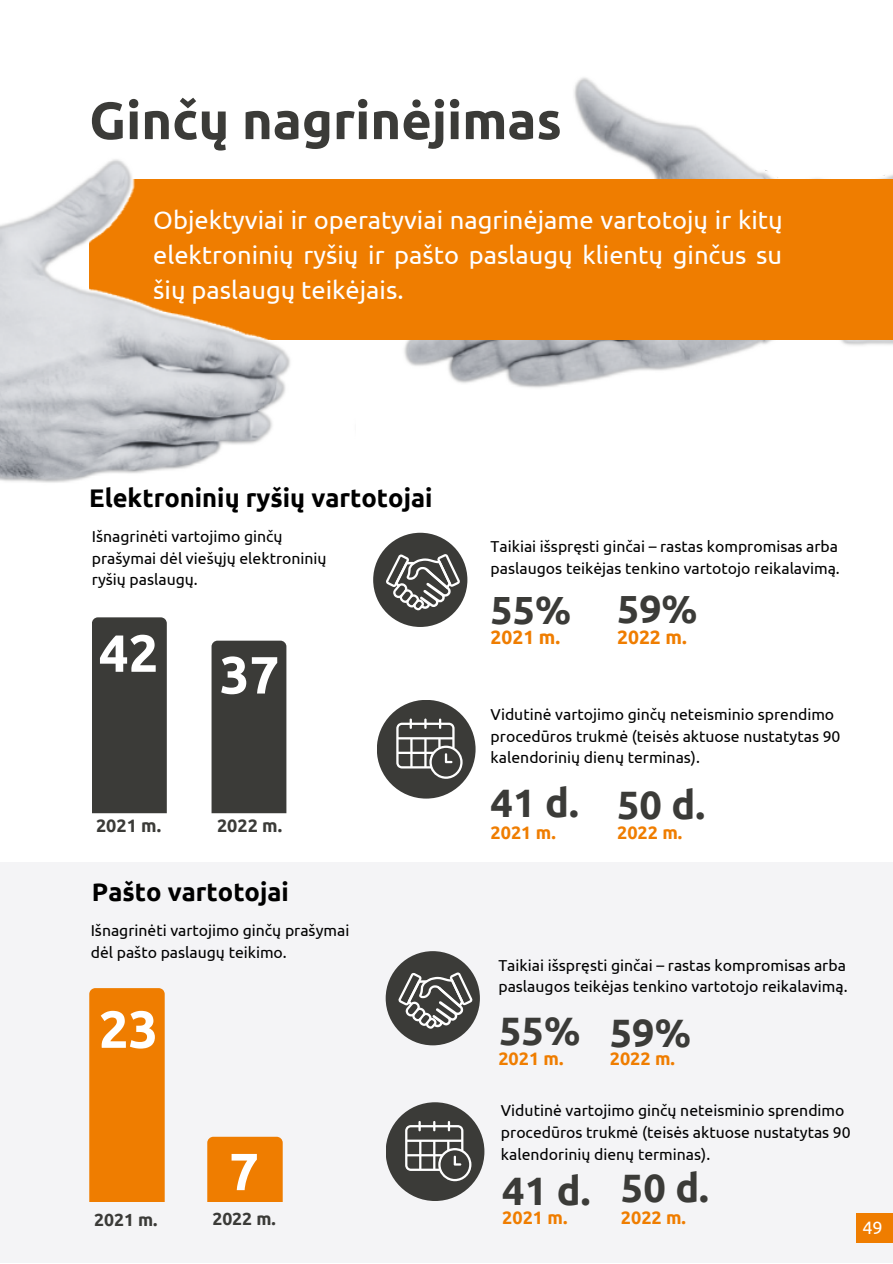
<style>
.page{position:relative;width:893px;height:1264px;background:#fff}
.page>*{position:absolute;margin:0;border:0;box-sizing:border-box;transform-origin:0 0}
.t1{font:700 52.5px "Ubuntu";color:#3b3b38}
.t2{font:700 52.35px "Ubuntu";color:#fff}
.t3{font:700 52.2px "Ubuntu";color:#fff}
.t4{font:700 39.6px "Ubuntu";color:#3b3b38}
.t5{font:700 39.3px "Ubuntu";color:#3b3b38}
.t6{font:700 39.15px "Ubuntu";color:#3b3b38}
.t7{font:25.5px/34.8px "Ubuntu";color:#fff;text-align:justify}
.t8{font:700 25.5px "Ubuntu";color:#000}
.t9{font:700 19.2px "Ubuntu";color:#ef7d00}
.t10{font:700 18px "Ubuntu";color:#ef7d00}
.t11{font:700 18px "Ubuntu";color:#3b3b38}
.t12{font:18px "Ubuntu";color:#fff}
.t13{font:700 17.55px "Ubuntu";color:#3b3b38}
.t14{font:15.75px/21.8px "Ubuntu";color:#000}
</style>
<div class="page">
<div style="left:0;top:861px;width:892px;height:401px;background:#f4f4f6"></div>
<img style="left:385px;top:77px;width:507px;height:1166px">
<div style="left:373px;top:532px;width:94px;height:95px;background:#3b3b38;border-radius:50%"></div>
<div style="left:89px;top:180px;width:803px;height:159px;background:#ef7d00"></div>
<img style="left:0;top:159px;width:355px;height:1043px">
<div style="left:92px;top:617px;width:75px;height:196px;background:#3b3b38"></div>
<div style="left:211px;top:640px;width:75px;height:173px;background:#3b3b38"></div>
<div style="left:89px;top:988px;width:76px;height:213px;background:#ef7d00"></div>
<div style="left:207px;top:1136px;width:76px;height:65px;background:#ef7d00"></div>
<svg style="left:386px;top:554px;width:74px;height:56px"></svg>
<div style="left:377px;top:700px;width:98px;height:98px;background:#3b3b38;border-radius:50%"></div>
<svg style="left:396px;top:718px;width:66px;height:60px"></svg>
<div style="left:385px;top:951px;width:95px;height:94px;background:#3b3b38;border-radius:50%"></div>
<svg style="left:398px;top:972px;width:74px;height:56px"></svg>
<div style="left:385px;top:1102px;width:99px;height:98px;background:#3b3b38;border-radius:50%"></div>
<svg style="left:405px;top:1121px;width:66px;height:60px"></svg>
<svg style="left:856px;top:1213px;width:36px;height:29px"></svg>
<p class="t1" style="left:89px;top:90px;width:474px">Ginčų nagrinėjimas</p>
<p class="t7" style="left:153px;top:202px;width:631px">Objektyviai ir operatyviai nagrinėjame vartotojų ir kitų elektroninių ryšių ir pašto paslaugų klientų ginčus su šių paslaugų teikėjais.</p>
<p class="t8" style="left:89px;top:483px;width:345px">Elektroninių ryšių vartotojai</p>
<p class="t14" style="left:92px;top:526px;width:236px;line-height:21.3px">Išnagrinėti vartojimo ginčų prašymai dėl viešųjų elektroninių ryšių paslaugų.</p>
<p class="t2" style="left:99px;top:623px;width:61px">42</p>
<p class="t2" style="left:220px;top:644px;width:61px">37</p>
<p class="t11" style="left:96px;top:815px;width:67px">2021 m.</p>
<p class="t11" style="left:217px;top:815px;width:67px">2022 m.</p>
<p class="t8" style="left:92px;top:877px;width:198px">Pašto vartotojai</p>
<p class="t14" style="left:91px;top:919px;width:260px;line-height:21.3px">Išnagrinėti vartojimo ginčų prašymai dėl pašto paslaugų teikimo.</p>
<p class="t3" style="left:99px;top:999px;width:61px">23</p>
<p class="t3" style="left:229px;top:1141px;width:31px">7</p>
<p class="t13" style="left:94px;top:1209px;width:65px">2021 m.</p>
<p class="t13" style="left:212px;top:1208px;width:65px">2022 m.</p>
<p class="t14" style="left:490px;top:535px;width:350px">Taikiai išspręsti ginčai – rastas kompromisas arba paslaugos teikėjas tenkino vartotojo reikalavimą.</p>
<p class="t5" style="left:490px;top:587px;width:82px">55%</p>
<p class="t6" style="left:617px;top:586px;width:82px">59%</p>
<p class="t9" style="left:490px;top:625px;width:71px">2021 m.</p>
<p class="t9" style="left:617px;top:625px;width:71px">2022 m.</p>
<p class="t14" style="left:490px;top:703px;width:351px">Vidutinė vartojimo ginčų neteisminio sprendimo procedūros trukmė (teisės aktuose nustatytas 90 kalendorinių dienų terminas).</p>
<p class="t4" style="left:490px;top:780px;width:90px">41 d.</p>
<p class="t4" style="left:617px;top:782px;width:90px">50 d.</p>
<p class="t10" style="left:490px;top:822px;width:67px">2021 m.</p>
<p class="t10" style="left:617px;top:822px;width:67px">2022 m.</p>
<p class="t14" style="left:498px;top:953px;width:350px">Taikiai išspręsti ginčai – rastas kompromisas arba paslaugos teikėjas tenkino vartotojo reikalavimą.</p>
<p class="t4" style="left:499px;top:1008px;width:83px">55%</p>
<p class="t10" style="left:498px;top:1048px;width:67px">2021 m.</p>
<p class="t4" style="left:609px;top:1009px;width:83px">59%</p>
<p class="t10" style="left:609px;top:1048px;width:67px">2022 m.</p>
<p class="t14" style="left:501px;top:1099px;width:351px">Vidutinė vartojimo ginčų neteisminio sprendimo procedūros trukmė (teisės aktuose nustatytas 90 kalendorinių dienų terminas).</p>
<p class="t4" style="left:502px;top:1168px;width:90px">41 d.</p>
<p class="t4" style="left:621px;top:1164px;width:90px">50 d.</p>
<p class="t10" style="left:502px;top:1206px;width:67px">2021 m.</p>
<p class="t10" style="left:621px;top:1206px;width:67px">2022 m.</p>
<p class="t12" style="left:862px;top:1216px;width:22px">49</p>
</div>
